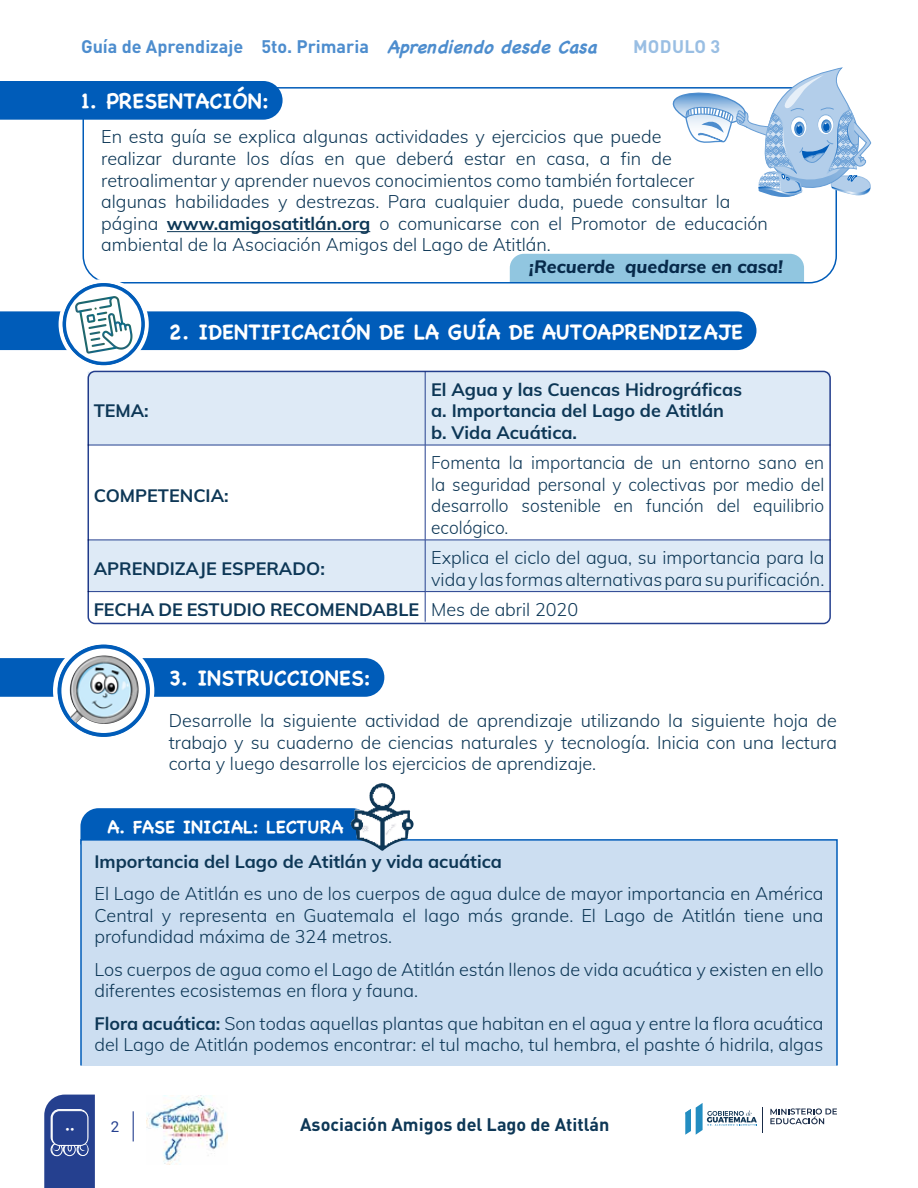
<style>
.page{position:relative;width:918px;height:1188px;background:#fff}
.page>*{position:absolute;margin:0;border:0;box-sizing:border-box;transform-origin:0 0}
.t1{font:700 21px "Chalkboard";color:#fff}
.t2{font:300 18px/21.6px "Muli";color:#0d3756}
.t3{font:700 18px/21.6px "Muli";color:#0d3756}
.t4{font:300 18px/21.6px "Muli";color:#0d3756;text-align:justify;scale:.96 1}
.t5{font:700 18px "DIN Pro";color:#4d8dce}
.t6{font:700 18px "DIN Pro";color:#0d3756}
.t7{font:italic 800 18px "Muli";color:#0d3756}
.t8{font:700 18px "Chalkboard";color:#fff}
.t9{font:700 18px "DIN Pro";letter-spacing:.02em;color:#99bee3}
.t10{font:18px "Ajilab'al Cholsamaj";color:#fff}
.t11{font:15px "Roboto";color:#25408f}
.s1{font-family:"Chalkboard";font-style:italic}
.s2{font-weight:700}
.s3{font-weight:300}
</style>
<div class="page">
<svg style="left:44px;top:1095px;width:51px;height:93px;background:#395299"></svg>
<div style="left:52px;top:1111px;width:36px;height:34px;background:#25408f;border-radius:7px"></div>
<div style="left:52px;top:1110px;width:36px;height:36px;border:1px solid #fff;border-radius:7px"></div>
<hr style="left:133px;top:1111px;width:1px;height:30px;background:#25408f">
<img style="left:146px;top:1096px;width:82px;height:68px">
<svg style="left:770px;top:1108px;width:67px;height:16px"></svg>
<svg style="left:685px;top:1103px;width:78px;height:32px"></svg>
<div style="left:82px;top:87px;width:755px;height:197px;border:2px solid #005cb9;border-radius:27px"></div>
<div style="left:0;top:81px;width:283px;height:39px;background:#005cb9"></div>
<hr style="left:167px;top:231px;width:203px;height:1px;background:#0d3756">
<div style="left:0;top:311px;width:756px;height:39px;background:#005cb9"></div>
<svg style="left:0;top:658px;width:384px;height:39px;background:#0760ba"></svg>
<div style="left:80px;top:808px;width:271px;height:31px;background:#005cb9"></div>
<div style="left:81px;top:840px;width:756px;height:226px;background:#ccdef1"></div>
<div style="left:80px;top:839px;width:758px;height:227px;border:2px solid #005cb9"></div>
<svg style="left:88px;top:372px;width:742px;height:219px;fill:#deeaf6"></svg>
<hr style="left:425px;top:372px;width:1px;height:73px;background:#25408f">
<hr style="left:88px;top:445px;width:337px;height:1px;background:#25408f">
<hr style="left:425px;top:445px;width:405px;height:1px;background:#25408f">
<hr style="left:425px;top:445px;width:1px;height:95px;background:#25408f">
<hr style="left:88px;top:540px;width:337px;height:1px;background:#25408f">
<hr style="left:425px;top:540px;width:405px;height:1px;background:#25408f">
<hr style="left:425px;top:540px;width:1px;height:51px;background:#25408f">
<hr style="left:88px;top:591px;width:337px;height:1px;background:#25408f">
<hr style="left:425px;top:591px;width:405px;height:1px;background:#25408f">
<hr style="left:425px;top:592px;width:1px;height:30px;background:#25408f">
<svg style="left:61px;top:281px;width:86px;height:86px"></svg>
<div style="left:59px;top:279px;width:90px;height:90px;border:4px solid #fff;border-radius:50%"></div>
<svg style="left:64px;top:285px;width:79px;height:78px"></svg>
<div style="left:63px;top:283px;width:81px;height:82px;border:3px solid #005cb9;border-radius:50%"></div>
<img style="left:75px;top:296px;width:50px;height:58px">
<div style="left:88px;top:371px;width:743px;height:253px;border:2px solid #25408f;border-radius:7px"></div>
<svg style="left:55px;top:642px;width:97px;height:97px"></svg>
<div style="left:53px;top:640px;width:101px;height:101px;border:4px solid #fff;border-radius:50%"></div>
<svg style="left:60px;top:647px;width:88px;height:88px"></svg>
<div style="left:58px;top:645px;width:92px;height:92px;border:4px solid #005cb9;border-radius:50%"></div>
<img style="left:74px;top:655px;width:28px;height:19px">
<img style="left:351px;top:783px;width:56px;height:68px">
<svg style="left:655px;top:67px;width:217px;height:147px"></svg>
<div style="left:510px;top:254px;width:294px;height:28px;background:#91c6e0"></div>
<p class="t5" style="left:81px;top:32px;width:526px">Guía de Aprendizaje 5to. Primaria <span class="s1">AprendiendodesdeCasa</span></p>
<p class="t9" style="left:633px;top:32px;width:89px">MODULO 3</p>
<p class="t1" style="left:81px;top:89px;width:190px">1. PRESENTACIÓN:</p>
<p class="t2" style="left:101px;top:125px;width:668px">En esta guía se explica algunas actividades y ejercicios que puede<br>realizar durante los días en que deberá estar en casa, a fin de retroalimentar y aprender nuevos conocimientos como también fortalecer<br>algunas habilidades y destrezas. Para cualquier duda, puede consultar la página <span class="s2">www.amigosatitlán.org</span> o comunicarse con el Promotor de educación ambiental de la Asociación Amigos del Lago de Atitlán.</p>
<p class="t7" style="left:529px;top:253px;width:255px">¡Recuerde quedarse en casa!</p>
<p class="t3" style="left:94px;top:399px;width:57px">TEMA:</p>
<p class="t1" style="left:169px;top:319px;width:576px">2. IDENTIFICACIÓN DE LA GUÍA DE AUTOAPRENDIZAJE</p>
<p class="t3" style="left:431px;top:378px;width:313px">El Agua y las Cuencas Hidrográficas a. Importancia del Lago de Atitlán b. Vida Acuática.</p>
<p class="t3" style="left:94px;top:483px;width:137px">COMPETENCIA:</p>
<p class="t4" style="left:431px;top:451px;width:411px">Fomenta la importancia de un entorno sano en la seguridad personal y colectivas por medio del desarrollo sostenible en función del equilibrio ecológico.</p>
<p class="t3" style="left:94px;top:557px;width:233px">APRENDIZAJE ESPERADO:</p>
<p class="t2" style="left:431px;top:546px;width:395px">Explica el ciclo del agua, su importancia para la vida y las formas alternativas para su purificación.</p>
<p class="t3" style="left:94px;top:598px;width:486px">FECHA DE ESTUDIO RECOMENDABLE <span class="s3">Mes de abril 2020</span></p>
<p class="t1" style="left:169px;top:666px;width:204px">3. INSTRUCCIONES:</p>
<p class="t2" style="left:169px;top:709px;width:670px;text-align:justify">Desarrolle la siguiente actividad de aprendizaje utilizando la siguiente hoja de trabajo y su cuaderno de ciencias naturales y tecnología. Inicia con una lectura corta y luego desarrolle los ejercicios de aprendizaje.</p>
<p class="t8" style="left:107px;top:816px;width:238px">A. FASE INICIAL: LECTURA</p>
<p class="t3" style="left:95px;top:850px;width:409px">Importancia del Lago de Atitlán y vida acuática</p>
<p class="t2" style="left:95px;top:882px;width:731px;text-align:justify">El Lago de Atitlán es uno de los cuerpos de agua dulce de mayor importancia en América Central y representa en Guatemala el lago más grande. El Lago de Atitlán tiene una profundidad máxima de 324 metros.</p>
<p class="t2" style="left:95px;top:958px;width:731px">Los cuerpos de agua como el Lago de Atitlán está n llenos de vida acuática y existen en ello diferentes ecosistemas en flora y fauna.</p>
<p class="t2" style="left:95px;top:1012px;width:731px"><span class="s2">Flora acuática:</span> Son todas aquellas plantas que habitan en el agua y entre la flora acuática del Lago de Atitlán podemos encontrar: el tul macho, tul hembra, el pashte ó hidrila, algas</p>
<p class="t10" style="left:80px;top:1127px;width:6px;rotate:90deg">w</p>
<p class="t11" style="left:111px;top:1116px;width:10px">2</p>
<p class="t6" style="left:300px;top:1109px;width:311px">Asociación Amigos del Lago de Atitlán</p>
</div>
